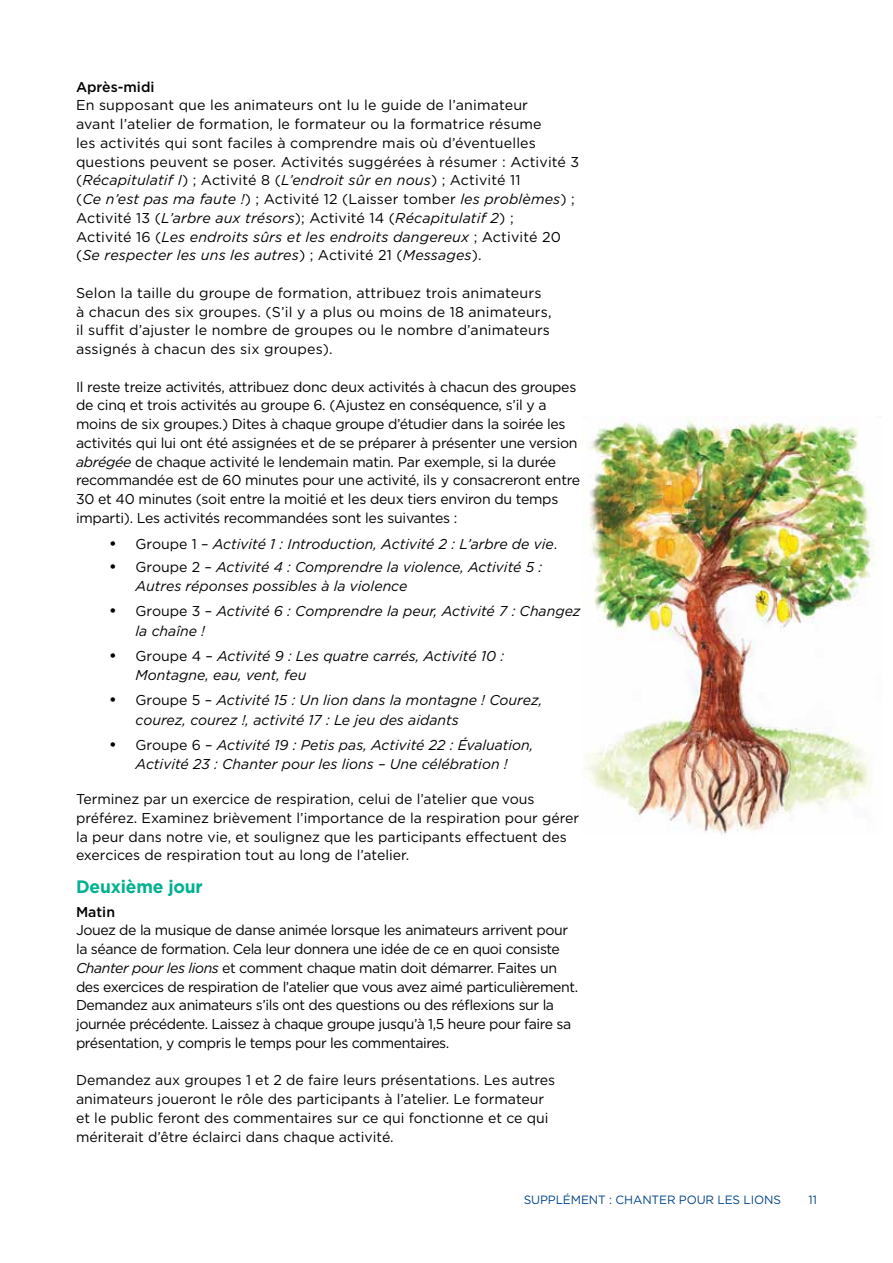
<style>
.page{position:relative;width:893px;height:1263px;background:#fff}
.page>*{position:absolute;margin:0;border:0;box-sizing:border-box;transform-origin:0 0}
.t1{font:700 18px "Gotham";letter-spacing:-.01em;color:#00b18f}
.t2{font:14.25px/18.8px "Gotham";letter-spacing:-.02em;color:#000}
.t3{font:14.25px/18.8px "Gotham";letter-spacing:.01em;color:#000}
.t4{font:italic 14.25px/19.5px "Gotham";color:#000}
.t5{font:14.25px/18.8px "Gotham";color:#000}
.t6{font:500 14.25px "Gotham";color:#000}
.t7{font:12px "Gotham";letter-spacing:-.01em;color:#00468b}
.s1{font-style:italic}
.s2{font-family:"Century Gothic";font-style:normal;font-size:15px}
.s3{font-style:normal}
</style>
<div class="page">
<img style="left:585px;top:416px;width:290px;height:419px">
<p class="t6" style="left:76px;top:77px;width:80px">Après-midi</p>
<p class="t3" style="left:76px;top:96px;width:505px">En supposant que les animateurs ont lu le guide de l’animateur<br>avant l’atelier de formation, le formateur ou la formatrice résume<br>les activités qui sont faciles à comprendre mais où d’éventuelles questions peuvent se poser. Activités suggérées à résumer : Activité 3 (<span class="s1">Récapitulatif I</span>) ; Activité 8 (<span class="s1">L’endroit sûr en nous</span>) ; Activité 11<br>(<span class="s1">Ce n’est pas ma faute !</span>) ; Activité 12 (Laisser tomber <span class="s1">les problèmes</span>) ; Activité 13 (<span class="s1">L’arbre aux trésors</span>); Activité 14 (<span class="s1">Récapitulatif 2</span>) ;<br>Activité 16 (<span class="s1">Les endroits sûrs et les endroits dangereux</span> ; Activité 20 (<span class="s1">Se respecter les uns les autres</span>) ; Activité 21 (<span class="s1">Messages</span>).</p>
<p class="t3" style="left:76px;top:283px;width:477px">Selon la taille du groupe de formation, attribuez trois animateurs à chacun des six groupes. (S’il y a plus ou moins de 18 animateurs, il suffit d’ajuster le nombre de groupes ou le nombre d’animateurs assignés à chacun des six groupes).</p>
<p class="t2" style="left:76px;top:377px;width:506px">Il reste treize activités, attribuez donc deux activités à chacun des groupes de cinq et trois activités au groupe 6. (Ajustez en conséquence, s’il y a moins de six groupes.) Dites à chaque groupe d’étudier dans la soirée les activités qui lui ont été assignées et de se préparer à présenter une version <span class="s1">abrégée</span> de chaque activité le lendemain matin. Par exemple, si la durée recommandée est de 60 minutes pour une activité, ils y consacreront entre 30 et 40 minutes (soit entre la moitié et les deux tiers environ du temps imparti). Les activités recommandées sont les suivantes :</p>
<p class="t4" style="left:109px;top:534px;width:450px"><span class="s2">•</span> <span class="s3">Groupe 1 –</span> Activité 1 : Introduction, Activité 2 : L’arbre de vie<span class="s3">.</span></p>
<p class="t4" style="left:136px;top:556px;width:408px;text-indent:-27px"><span class="s2">•</span> <span class="s3">Groupe 2 –</span> Activité 4 : Comprendre la violence, Activité 5 :<br>Autres réponses possibles à la violence</p>
<p class="t4" style="left:136px;top:601px;width:447px;text-indent:-27px"><span class="s2">•</span> <span class="s3">Groupe 3 –</span> Activité 6 : Comprendre la peur, Activité 7 : Changez la chaîne !</p>
<p class="t4" style="left:136px;top:646px;width:370px;text-indent:-27px"><span class="s2">•</span> <span class="s3">Groupe 4 –</span> Activité 9 : Les quatre carrés, Activité 10 :<br>Montagne, eau, vent, feu</p>
<p class="t4" style="left:136px;top:690px;width:408px;text-indent:-27px"><span class="s2">•</span> <span class="s3">Groupe 5 –</span> Activité 15 : Un lion dans la montagne ! Courez, courez, courez !, activité 17 : Le jeu des aidants</p>
<p class="t4" style="left:109px;top:735px;width:426px;text-align:center"><span class="s2">•</span> <span class="s3">Groupe 6 –</span> Activité 19 : Petis pas, Activité 22 : Évaluation,<br>Activité 23 : Chanter pour les lions – Une célébration !</p>
<p class="t5" style="left:76px;top:789px;width:505px">Terminez par un exercice de respiration, celui de l’atelier que vous préférez. Examinez brièvement l’importance de la respiration pour gérer la peur dans notre vie, et soulignez que les participants effectuent des exercices de respiration tout au long de l’atelier.</p>
<p class="t1" style="left:76px;top:875px;width:128px">Deuxième jour</p>
<p class="t6" style="left:76px;top:902px;width:41px">Matin</p>
<p class="t2" style="left:76px;top:921px;width:504px">Jouez de la musique de danse animée lorsque les animateurs arrivent pour la séance de formation. Cela leur donnera une idée de ce en quoi consiste <span class="s1">Chanter pour les lions</span> et comment chaque matin doit démarrer. Faites un des exercices de respiration de l’atelier que vous avez aimé particulièrement.<br>Demandez aux animateurs s’ils ont des questions ou des réflexions sur la journée précédente. Laissez à chaque groupe jusqu’à 1,5 heure pour faire sa présentation, y compris le temps pour les commentaires.</p>
<p class="t5" style="left:76px;top:1071px;width:481px">Demandez aux groupes 1 et 2 de faire leurs présentations. Les autres animateurs joueront le rôle des participants à l’atelier. Le formateur et le public feront des commentaires sur ce qui fonctionne et ce qui mériterait d’être éclairci dans chaque activité.</p>
<p class="t7" style="left:524px;top:1192px;width:259px">SUPPLÉMENT : CHANTER POUR LES LIONS</p>
<p class="t7" style="left:808px;top:1192px;width:10px">11</p>
</div>
